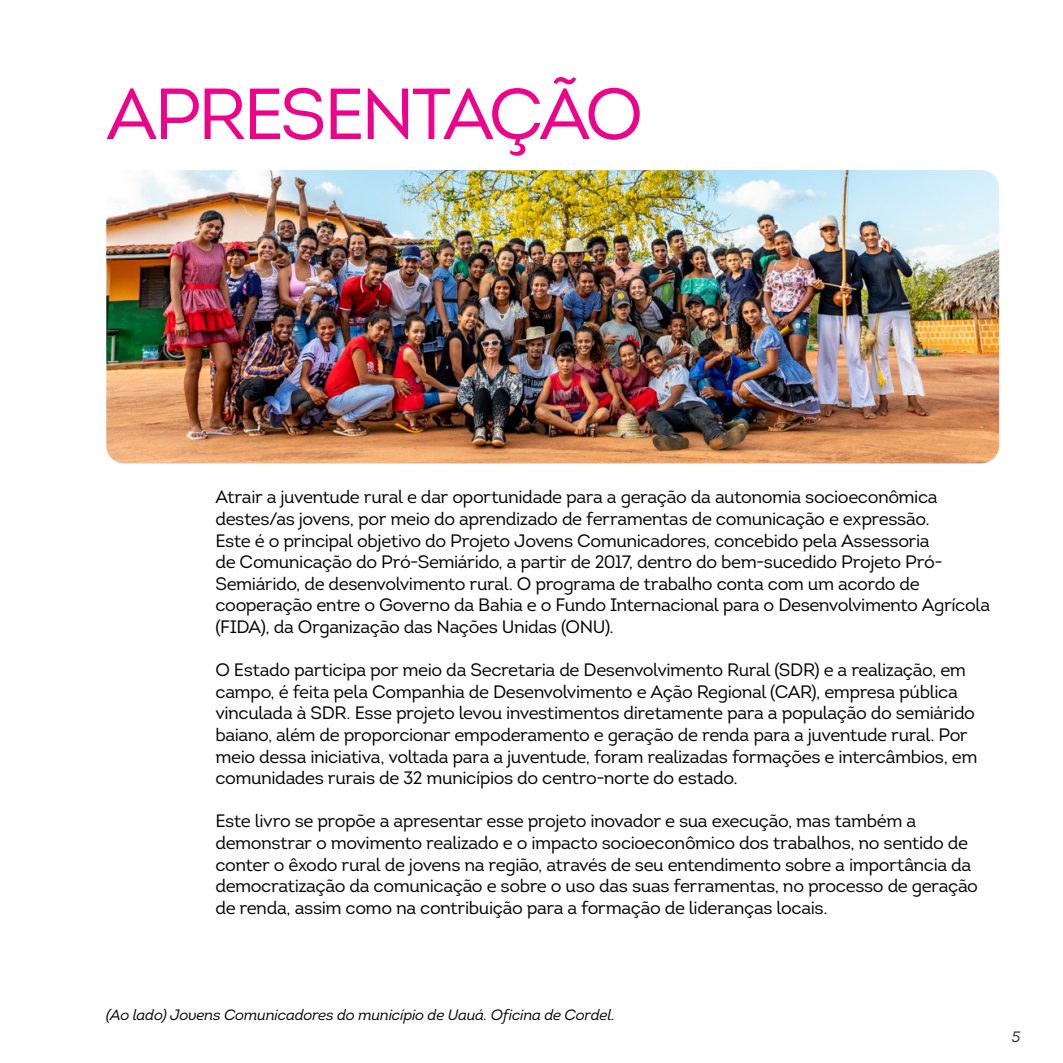
<style>
.page{position:relative;width:1063px;height:1063px;background:#fff}
.page>*{position:absolute;margin:0;border:0;box-sizing:border-box;transform-origin:0 0}
.t1{font:72px "Intro";letter-spacing:-.055em;color:#ed028c}
.Texto_corrido_1{font:18px/21.6px "Intro";letter-spacing:-.025em;color:#000}
.t2{font:italic 15px "Intro";letter-spacing:-.02em;color:#000}
.t3{font:italic 15px "Intro";color:#231f20}
</style>
<div class="page">
<img style="left:106px;top:170px;width:893px;height:293px">
<p class="t1" style="left:106px;top:70px;width:538px">APRESENTAÇÃO</p>
<p class="Texto_corrido_1" style="left:215px;top:486px;width:776px">Atrair a juventude rural e dar oportunidade para a geração da autonomia socioeconômica destes/as jovens, por meio do aprendizado de ferramentas de comunicação e expressão.<br>Este é o principal objetivo do Projeto Jovens Comunicadores, concebido pela Assessoria<br>de Comunicação do Pró-Semiárido, a partir de 2017, dentro do bem-sucedido Projeto Pró-Semiárido, de desenvolvimento rural. O programa de trabalho conta com um acordo de cooperação entre o Governo da Bahia e o Fundo Internacional para o Desenvolvimento Agrícola (FIDA), da Organização das Nações Unidas (ONU).</p>
<p class="Texto_corrido_1" style="left:215px;top:659px;width:764px">O Estado participa por meio da Secretaria de Desenvolvimento Rural (SDR) e a realização, em campo, é feita pela Companhia de Desenvolvimento e Ação Regional (CAR), empresa pública vinculada à SDR. Esse projeto levou investimentos diretamente para a população do semiárido baiano, além de proporcionar empoderamento e geração de renda para a juventude rural. Por meio dessa iniciativa, voltada para a juventude, foram realizadas formações e intercâmbios, em comunidades rurais de 32 municípios do centro-norte do estado.</p>
<p class="Texto_corrido_1" style="left:215px;top:810px;width:764px">Este livro se propõe a apresentar esse projeto inovador e sua execução, mas também a demonstrar o movimento realizado e o impacto socioeconômico dos trabalhos, no sentido de conter o êxodo rural de jovens na região, através de seu entendimento sobre a importância da democratização da comunicação e sobre o uso das suas ferramentas, no processo de geração de renda, assim como na contribuição para a formação de lideranças locais.</p>
<p class="t2" style="left:106px;top:1006px;width:510px">(Ao lado) Jovens Comunicadores do município de Uauá. Oficina de Cordel.</p>
<p class="t3" style="left:1012px;top:1027px;width:10px">5</p>
</div>
